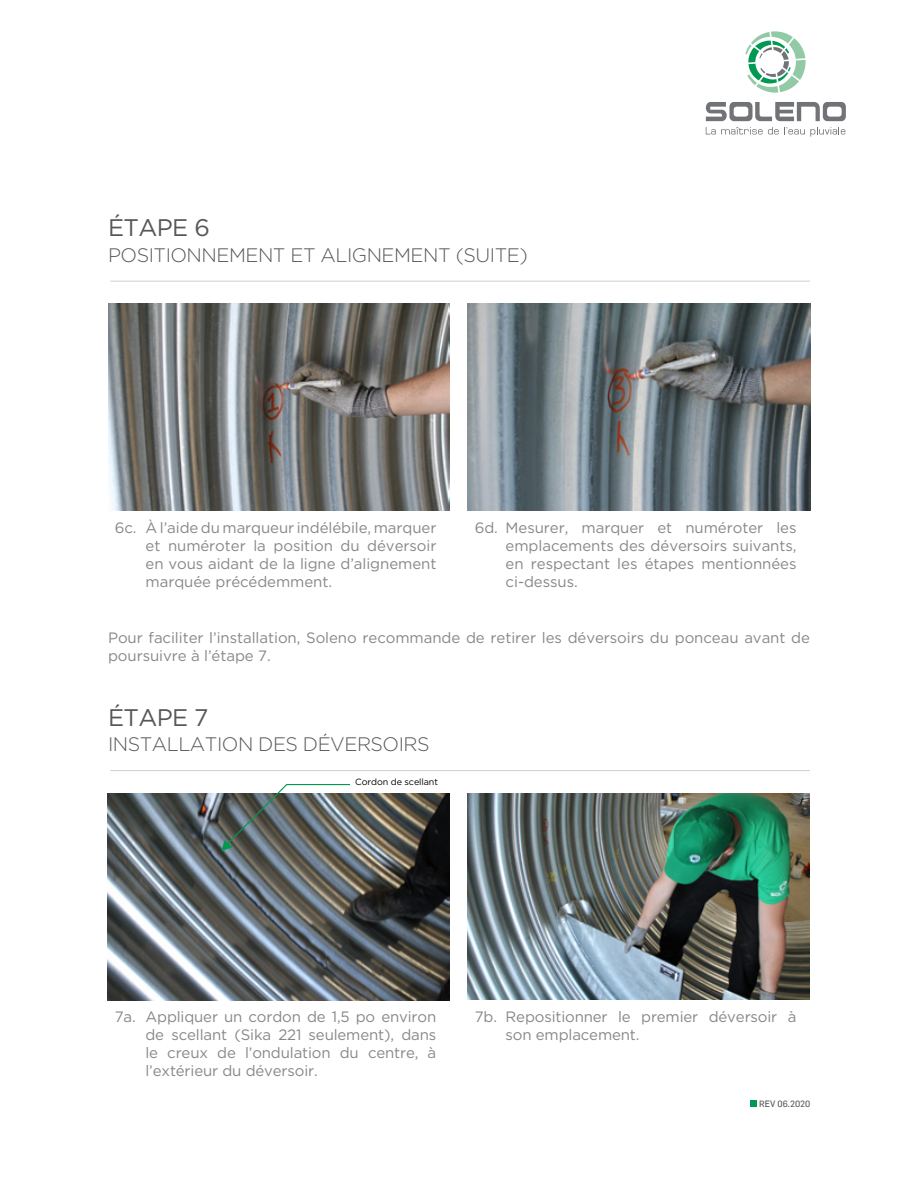
<style>
.page{position:relative;width:918px;height:1188px;background:#fff}
.page>*{position:absolute;margin:0;border:0;box-sizing:border-box;transform-origin:0 0}
.t1{font:24px "Gotham HTF";letter-spacing:-.025em;color:#575756}
.t2{font:300 19.5px "Gotham HTF";letter-spacing:-.025em;color:#575756}
.t3{font:15px/18px "Gotham HTF";letter-spacing:-.005em;color:#878787;text-align:justify}
.t4{font:9px "Gotham HTF";letter-spacing:-.01em;color:#000}
.t5{font:9px "Soleno texte";color:#575756}
</style>
<div class="page">
<svg style="left:745px;top:31px;width:61px;height:62px"></svg>
<svg style="left:706px;top:102px;width:140px;height:19px"></svg>
<svg style="left:706px;top:127px;width:139px;height:10px"></svg>
<div style="left:750px;top:1101px;width:7px;height:6px;background:#009951"></div>
<hr style="left:110px;top:281px;width:700px;height:1px;background:#d0d0d0">
<img style="left:108px;top:304px;width:342px;height:207px">
<img style="left:468px;top:304px;width:342px;height:207px">
<hr style="left:110px;top:770px;width:700px;height:1px;background:#d0d0d0">
<img style="left:108px;top:793px;width:342px;height:207px">
<img style="left:468px;top:793px;width:342px;height:207px">
<hr style="left:286px;top:784px;width:64px;height:1px;background:#009951">
<svg style="left:221px;top:784px;width:67px;height:68px;background:#6d7673"></svg>
<h1 class="t1" style="left:108px;top:215px;width:103px">ÉTAPE 6</h1>
<h2 class="t2" style="left:108px;top:244px;width:421px">POSITIONNEMENT ET ALIGNEMENT (SUITE)</h2>
<p class="t3" style="left:146px;top:518px;width:292px;text-indent:-31px">6c. À l’aide du marqueur indélébile, marquer et numéroter la position du déversoir en vous aidant de la ligne d’alignement marquée précédemment.</p>
<p class="t3" style="left:506px;top:518px;width:292px;text-indent:-31px">6d. Mesurer, marquer et numéroter les emplacements des déversoirs suivants, en respectant les étapes mentionnées ci-dessus.</p>
<p class="t3" style="left:108px;top:628px;width:703px">Pour faciliter l’installation, Soleno recommande de retirer les déversoirs du ponceau avant de poursuivre à l’étape 7.</p>
<h1 class="t1" style="left:108px;top:704px;width:102px">ÉTAPE 7</h1>
<h2 class="t2" style="left:108px;top:734px;width:323px">INSTALLATION DES DÉVERSOIRS</h2>
<p class="t4" style="left:355px;top:777px;width:84px">Cordon de scellant</p>
<p class="t3" style="left:146px;top:1007px;width:292px;text-indent:-31px">7a. Appliquer un cordon de 1,5 po environ de scellant (Sika 221 seulement), dans le creux de l’ondulation du centre, à l’extérieur du déversoir.</p>
<p class="t3" style="left:506px;top:1007px;width:292px;text-indent:-31px">7b. Repositionner le premier déversoir à son emplacement.</p>
<p class="t5" style="left:759px;top:1098px;width:53px">REV 06.2020</p>
</div>
